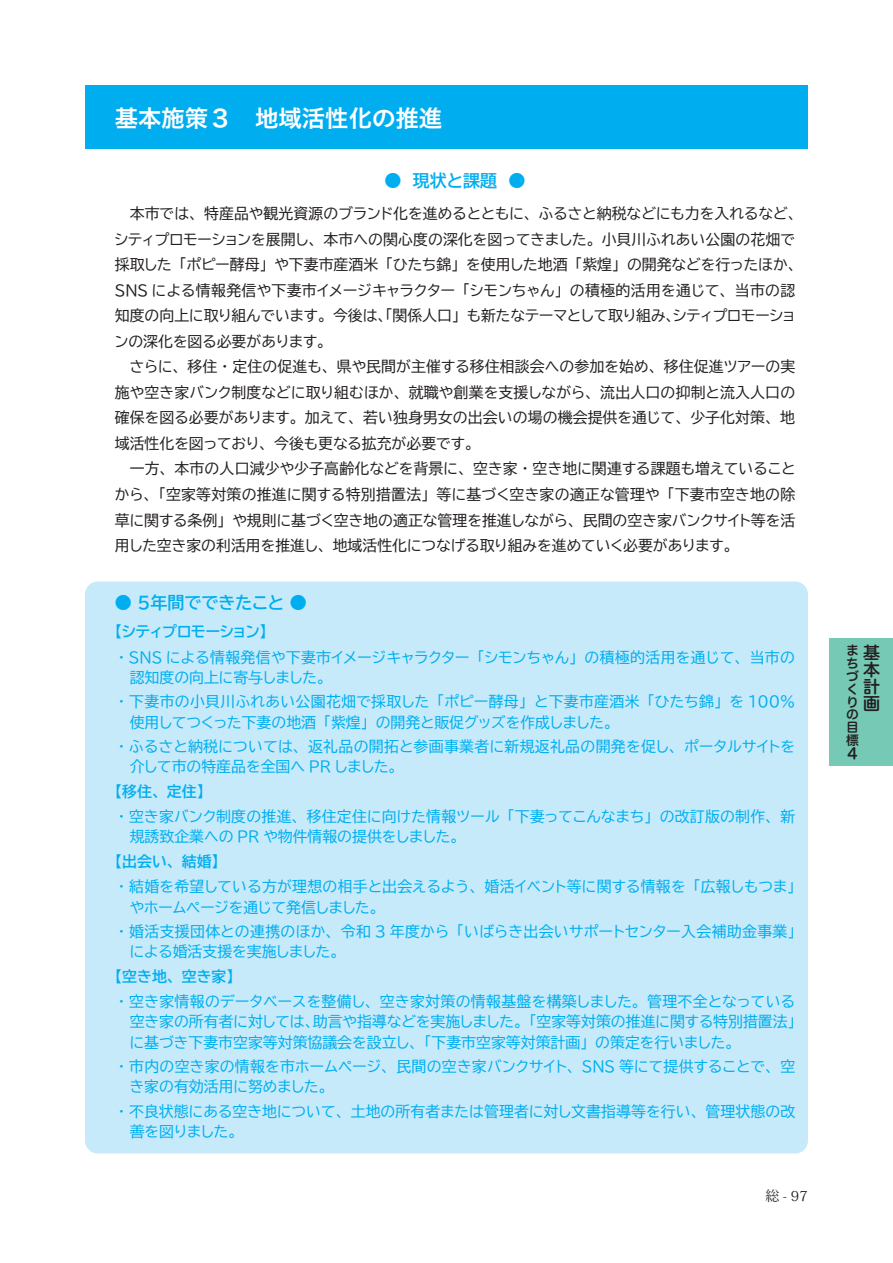
<style>
.page{position:relative;width:893px;height:1263px;background:#fff}
.page>*{position:absolute;margin:0;border:0;box-sizing:border-box;transform-origin:0 0}
.t1{font:23.4px "Hira Sans Old Std W6";color:#fff}
.t2{font:16.95px "BIZ UDP Gothic Bold";color:#00aeef}
.t3{font:16.95px/17px "Hira Maru Std N W6";color:#231f20;text-align:justify}
.t4{font:14.85px/20.2px "BIZ UDP Gothic";letter-spacing:.015em;color:#00aeef}
.t5{font:14.85px/25.5px "BIZ UDP Gothic";color:#231f20;text-align:justify}
.t6{font:14.85px "BIZ UDP Gothic Bold";color:#00aeef}
.t7{font:14.85px "Hira Maru Std N W6";color:#231f20}
.t8{font:13.8px "Koz Min Pr 6 N";color:#231f20}
.t9{font:12.75px/12.8px "Hira Maru Std N W6";color:#231f20}
</style>
<div class="page">
<div style="left:85px;top:85px;width:723px;height:64px;background:#00aeef"></div>
<div style="left:85px;top:581px;width:723px;height:572px;background:#c6eafa;border-radius:13px"></div>
<div style="left:829px;top:638px;width:64px;height:127px;background:#76c9b4"></div>
<h1 class="t1" style="left:115px;top:100px;width:329px">基本施策３　地域活性化の推進</h1>
<p class="t2" style="left:384px;top:172px;width:143px">●　現状と課題　●</p>
<p class="t5" style="left:115px;top:201px;width:683px;text-indent:15px">本市では、特産品や観光資源のブランド化を進めるとともに、ふるさと納税などにも力を入れるなど、シティプロモーションを展開し、本市への関心度の深化を図ってきました。小貝川ふれあい公園の花畑で採取した「ポピー酵母」や下妻市産酒米「ひたち錦」を使用した地酒「紫煌」の開発などを行ったほか、SNS による情報発信や下妻市イメージキャラクター「シモンちゃん」の積極的活用を通じて、当市の認知度の向上に取り組んでいます。今後は、「関係人口」も新たなテーマとして取り組み、シティプロモーションの深化を図る必要があります。</p>
<p class="t5" style="left:115px;top:354px;width:682px;text-indent:15px">さらに、移住・定住の促進も、県や民間が主催する移住相談会への参加を始め、移住促進ツアーの実施や空き家バンク制度などに取り組むほか、就職や創業を支援しながら、流出人口の抑制と流入人口の確保を図る必要があります。加えて、若い独身男女の出会いの場の機会提供を通じて、少子化対策、地域活性化を図っており、今後も更なる拡充が必要です。</p>
<p class="t5" style="left:115px;top:456px;width:682px;text-indent:15px">一方、本市の人口減少や少子高齢化などを背景に、空き家・空き地に関連する課題も増えていることから、「空家等対策の推進に関する特別措置法」等に基づく空き家の適正な管理や「下妻市空き地の除草に関する条例」や規則に基づく空き地の適正な管理を推進しながら、民間の空き家バンクサイト等を活用した空き家の利活用を推進し、地域活性化につなげる取り組みを進めていく必要があります。</p>
<p class="t2" style="left:115px;top:594px;width:194px">● ５年間でできたこと ●</p>
<p class="t6" style="left:115px;top:624px;width:154px">【シティプロモーション】</p>
<p class="t4" style="left:130px;top:647px;width:667px;text-indent:-12px">・ SNS による情報発信や下妻市イメージキャラクター「シモンちゃん」の積極的活用を通じて、当市の認知度の向上に寄与しました。</p>
<p class="t4" style="left:130px;top:691px;width:667px;text-indent:-12px">・下妻市の小貝川ふれあい公園花畑で採取した「ポピー酵母」と下妻市産酒米「ひたち錦」を 100％使用してつくった下妻の地酒「紫煌」の開発と販促グッズを作成しました。</p>
<p class="t4" style="left:130px;top:736px;width:667px;text-indent:-12px">・ふるさと納税については、返礼品の開拓と参画事業者に新規返礼品の開発を促し、ポータルサイトを介して市の特産品を全国へ PR しました。</p>
<p class="t6" style="left:115px;top:783px;width:91px">【移住、定住】</p>
<p class="t4" style="left:130px;top:806px;width:667px;text-indent:-12px">・空き家バンク制度の推進、移住定住に向けた情報ツール「下妻ってこんなまち」の改訂版の制作、新規誘致企業への PR や物件情報の提供をしました。</p>
<p class="t6" style="left:115px;top:854px;width:106px">【出会い、結婚】</p>
<p class="t4" style="left:130px;top:876px;width:667px;text-indent:-12px">・結婚を希望している方が理想の相手と出会えるよう、婚活イベント等に関する情報を「広報しもつま」やホームページを通じて発信しました。</p>
<p class="t4" style="left:130px;top:921px;width:667px;text-indent:-12px">・婚活支援団体との連携のほか、令和 3 年度から「いばらき出会いサポートセンター入会補助金事業」による婚活支援を実施しました。</p>
<p class="t6" style="left:115px;top:968px;width:121px">【空き地、空き家】</p>
<p class="t4" style="left:130px;top:991px;width:667px;text-align:justify;text-indent:-12px">・空き家情報のデータベースを整備し、空き家対策の情報基盤を構築しました。管理不全となっている空き家の所有者に対しては、助言や指導などを実施しました。「空家等対策の推進に関する特別措置法」に基づき下妻市空家等対策協議会を設立し、「下妻市空家等対策計画」の策定を行いました。</p>
<p class="t4" style="left:130px;top:1056px;width:667px;text-indent:-12px">・市内の空き家の情報を市ホームページ、民間の空き家バンクサイト、 SNS 等にて提供することで、空き家の有効活用に努めました。</p>
<p class="t4" style="left:130px;top:1101px;width:667px;text-indent:-12px">・不良状態にある空き地について、土地の所有者または管理者に対し文書指導等を行い、管理状態の改善を図りました。</p>
<p class="t8" style="left:766px;top:1188px;width:44px">総 - 97</p>
<p class="t9" style="left:846px;top:644px;width:14px">まちづくりの目標</p>
<p class="t3" style="left:863px;top:645px;width:18px">基本計画</p>
<p class="t7" style="left:845px;top:743px;width:14px">４</p>
</div>
